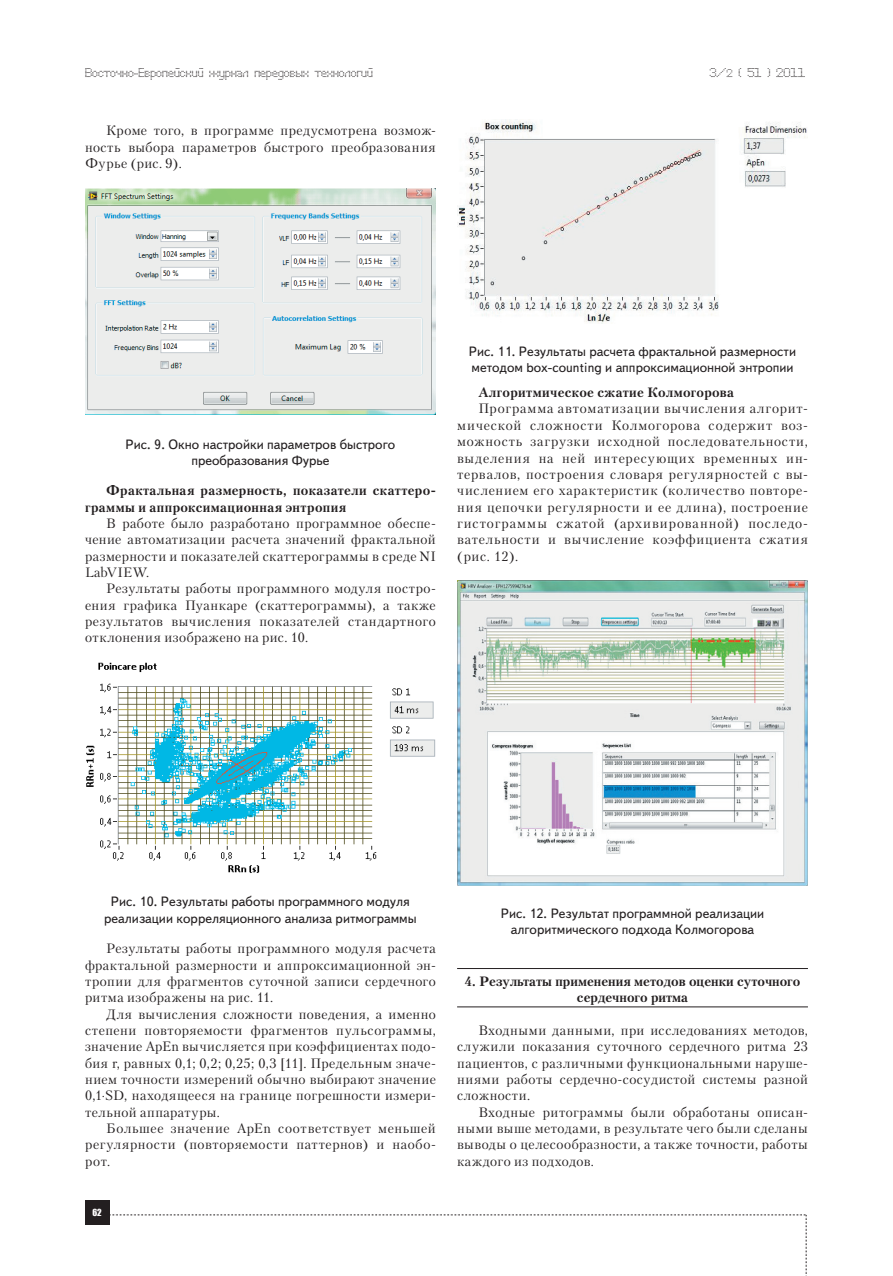
<style>
.page{position:relative;width:893px;height:1276px;background:#fff}
.page>*{position:absolute;margin:0;border:0;box-sizing:border-box;transform-origin:0 0}
.t1{font:13.5px/16.4px "Petersburg C";letter-spacing:.035em;color:#231f20;text-align:justify}
.t2{font:13.5px/16.2px "Text Book C";color:#231f20;text-align:center}
.t3{font:700 13.5px/16.4px "Petersburg C";letter-spacing:.015em;color:#231f20}
.t4{font:12px "Perfo";letter-spacing:.015em;color:#231f20}
.t5{font:9px "Impact";color:#fff}
.s1{font-size:10.5px}
</style>
<div class="page">
<div style="left:85px;top:1200px;width:24px;height:25px;background:#231f20"></div>
<svg style="left:109px;top:1214px;width:698px;height:62px"></svg>
<img style="left:85px;top:188px;width:351px;height:227px">
<img style="left:86px;top:662px;width:350px;height:211px">
<hr style="left:457px;top:968px;width:351px;height:1px;background:#231f20">
<hr style="left:457px;top:1006px;width:351px;height:1px;background:#231f20">
<img style="left:457px;top:119px;width:351px;height:204px">
<img style="left:457px;top:580px;width:350px;height:305px">
<p class="t4" style="left:85px;top:65px;width:289px">Восточно-Европейский журнал передовых технологий</p>
<p class="t4" style="left:709px;top:65px;width:97px">3/<span class="s1">2</span> ( 51 ) 2011</p>
<p class="t1" style="left:85px;top:122px;width:352px;text-indent:21px">Кроме того, в программе предусмотрена возмож&shy;ность выбора параметров быстрого преобразования Фурье (рис. 9).</p>
<p class="t2" style="left:126px;top:437px;width:271px">Рис. 9. Окно настройки параметров быстрого преобразования Фурье</p>
<p class="t3" style="left:85px;top:482px;width:352px;text-indent:21px">Фрактальная размерность, показатели скаттеро&shy;граммы и аппроксимационная энтропия</p>
<p class="t1" style="left:85px;top:515px;width:352px;text-indent:21px">В работе было разработано программное обеспе&shy;чение автоматизации расчета значений фрактальной размерности и показателей скаттерограммы в среде NI LabVIEW.</p>
<p class="t1" style="left:85px;top:580px;width:352px;text-indent:21px">Результаты работы программного модуля постро&shy;ения графика Пуанкаре (скаттерограммы), а также результатов вычисления показателей стандартного отклонения изображено на рис. 10.</p>
<p class="t2" style="left:469px;top:343px;width:329px;text-align:left">Рис. 11. Результаты расчета фрактальной размерности методом box-counting и аппроксимационной энтропии</p>
<p class="t3" style="left:478px;top:384px;width:257px">Алгоритмическое сжатие Колмогорова</p>
<p class="t1" style="left:457px;top:400px;width:352px;text-indent:21px">Программа автоматизации вычисления алгорит&shy;мической сложности Колмогорова содержит воз&shy;можность загрузки исходной последовательности, выделения на ней интересующих временных ин&shy;тервалов, построения словаря регулярностей с вы&shy;числением его характеристик (количество повторе&shy;ния цепочки регулярности и ее длина), построение гистограммы сжатой (архивированной) последо&shy;вательности и вычисление коэффициента сжатия (рис. 12).</p>
<p class="t2" style="left:104px;top:894px;width:314px">Рис. 10. Результаты работы программного модуля реализации корреляционного анализа ритмограммы</p>
<p class="t1" style="left:85px;top:940px;width:352px;text-indent:21px">Результаты работы программного модуля расчета фрактальной размерности и аппроксимационной эн&shy;тропии для фрагментов суточной записи сердечного ритма изображены на рис. 11.</p>
<p class="t1" style="left:85px;top:1005px;width:352px;text-indent:21px">Для вычисления сложности поведения, а именно степени повторяемости фрагментов пульсограммы, значение ApEn вычисляется при коэффициентах подо&shy;бия r, равных 0,1; 0,2; 0,25; 0,3 [11]. Предельным значе&shy;нием точности измерений обычно выбирают значение 0,1⋅SD, находящееся на границе погрешности измери&shy;тельной аппаратуры.</p>
<p class="t1" style="left:85px;top:1120px;width:352px;text-indent:21px">Большее значение ApEn соответствует меньшей регулярности (повторяемости паттернов) и наобо&shy;рот.</p>
<p class="t5" style="left:93px;top:1205px;width:11px">62</p>
<p class="t2" style="left:501px;top:905px;width:265px">Рис. 12. Результат программной реализации алгоритмического подхода Колмогорова</p>
<p class="t3" style="left:465px;top:972px;width:337px;text-align:center">4. Результаты применения методов оценки суточного сердечного ритма</p>
<p class="t1" style="left:457px;top:1022px;width:352px;text-indent:21px">Входными данными, при исследованиях методов, служили показания суточного сердечного ритма 23 пациентов, с различными функциональными наруше&shy;ниями работы сердечно-сосудистой системы разной сложности.</p>
<p class="t1" style="left:457px;top:1103px;width:352px;text-indent:21px">Входные ритограммы были обработаны описан&shy;ными выше методами, в результате чего были сделаны выводы о целесообразности, а также точности, работы каждого из подходов.</p>
</div>
